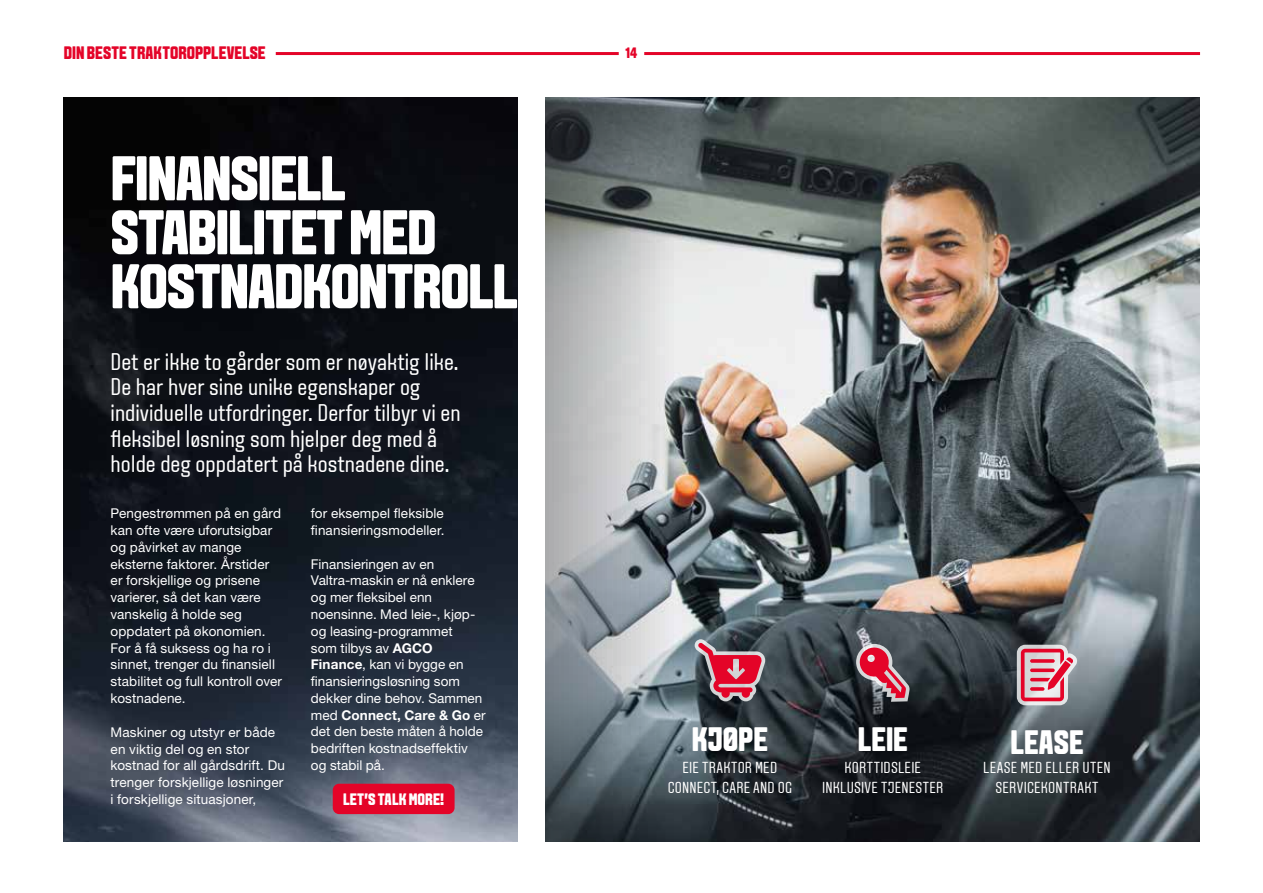
<style>
.page{position:relative;width:1263px;height:893px;background:#fff}
.page>*{position:absolute;margin:0;border:0;box-sizing:border-box;transform-origin:0 0}
.t1{font:700 63px/54px "VALTRA Aveny T 2020 Extra";letter-spacing:-.02em;color:#fff}
.t2{font:700 33.75px "VALTRA Aveny T 2020 Extra";color:#fff}
.t3{font:24px/25.5px "VALTRA Aveny T 2020 Regular";color:#fff}
.t4{font:700 18px "VALTRA Aveny T 2020 Extra";letter-spacing:.005em;color:#e40428}
.t5{font:700 16.5px "VALTRA Aveny T 2020 Extra";letter-spacing:.005em;color:#fff}
.t6{font:15.9px/19.8px "VALTRA Aveny T 2020 Regular";letter-spacing:.02em;color:#fff;text-align:center}
.t7{font:700 15px "VALTRA Aveny T 2020 Extra";color:#e40428}
.t8{font:13.5px/16.8px "Helvetica Neue LT Std";letter-spacing:.005em;color:#fff}
.s1{font-weight:700}
</style>
<div class="page">
<img style="left:546px;top:98px;width:653px;height:744px">
<img style="left:64px;top:98px;width:454px;height:744px">
<svg style="left:1017px;top:645px;width:61px;height:60px;background:#d2929e"></svg>
<svg style="left:856px;top:644px;width:53px;height:58px;background:#975664"></svg>
<svg style="left:695px;top:639px;width:70px;height:62px;background:#984f5f"></svg>
<div style="left:333px;top:784px;width:122px;height:30px;background:#e40428;border-radius:6px"></div>
<hr style="left:644px;top:52px;width:556px;height:3px;background:#e40428">
<hr style="left:276px;top:52px;width:343px;height:3px;background:#e40428">
<h3 class="t4" style="left:64px;top:41px;width:203px">DIN BESTE TRAKTOROPPLEVELSE</h3>
<p class="t7" style="left:625px;top:43px;width:13px">14</p>
<h1 class="t1" style="left:111px;top:151px;width:409px">FINANSIELL<br>STABILITET MED<br>KOSTNADKONTROLL</h1>
<h3 class="t3" style="left:111px;top:349px;width:351px">Det er ikke to gårder som er nøyaktig like.<br>De har hver sine unike egenskaper og individuelle utfordringer. Derfor tilbyr vi en fleksibel løsning som hjelper deg med å holde deg oppdatert på kostnadene dine.</h3>
<p class="t8" style="left:111px;top:505px;width:173px">Pengestrømmen på en gård kan ofte være uforutsigbar og påvirket av mange eksterne faktorer. Årstider er forskjellige og prisene varierer, så det kan være vanskelig å holde seg oppdatert på økonomien.<br>For å få suksess og ha ro i sinnet, trenger du finansiell stabilitet og full kontroll over kostnadene.</p>
<p class="t8" style="left:111px;top:723px;width:176px">Maskiner og utstyr er både en viktig del og en stor kostnad for all gårdsdrift. Du trenger forskjellige løsninger i forskjellige situasjoner,</p>
<p class="t8" style="left:311px;top:505px;width:135px">for eksempel fleksible finansieringsmodeller.</p>
<p class="t8" style="left:311px;top:555px;width:176px">Finansieringen av en<br>Valtra-maskin er nå enklere og mer fleksibel enn noensinne. Med leie-, kjøp&shy;og leasing-programmet<br>som tilbys av <span class="s1">AGCO<br>Finance</span>, kan vi bygge en finansieringsløsning som dekker dine behov. Sammen med <span class="s1">Connect, Care &amp; Go</span> er det den beste måten å holde bedriften kostnadseffektiv og stabil på.</p>
<p class="t5" style="left:343px;top:789px;width:103px">LET’S TALK MORE!</p>
<h2 class="t2" style="left:692px;top:717px;width:77px">KJØPE</h2>
<p class="t6" style="left:668px;top:757px;width:126px">EIE TRAKTOR MED<br>CONNECT, CARE AND OG</p>
<h2 class="t2" style="left:858px;top:717px;width:52px">LEIE</h2>
<p class="t6" style="left:822px;top:757px;width:123px">KORTTIDSLEIE<br>INKLUSIVE TJENESTER</p>
<h2 class="t2" style="left:1010px;top:720px;width:75px">LEASE</h2>
<p class="t6" style="left:983px;top:757px;width:129px">LEASE MED ELLER UTEN<br>SERVICEKONTRAKT</p>
</div>
